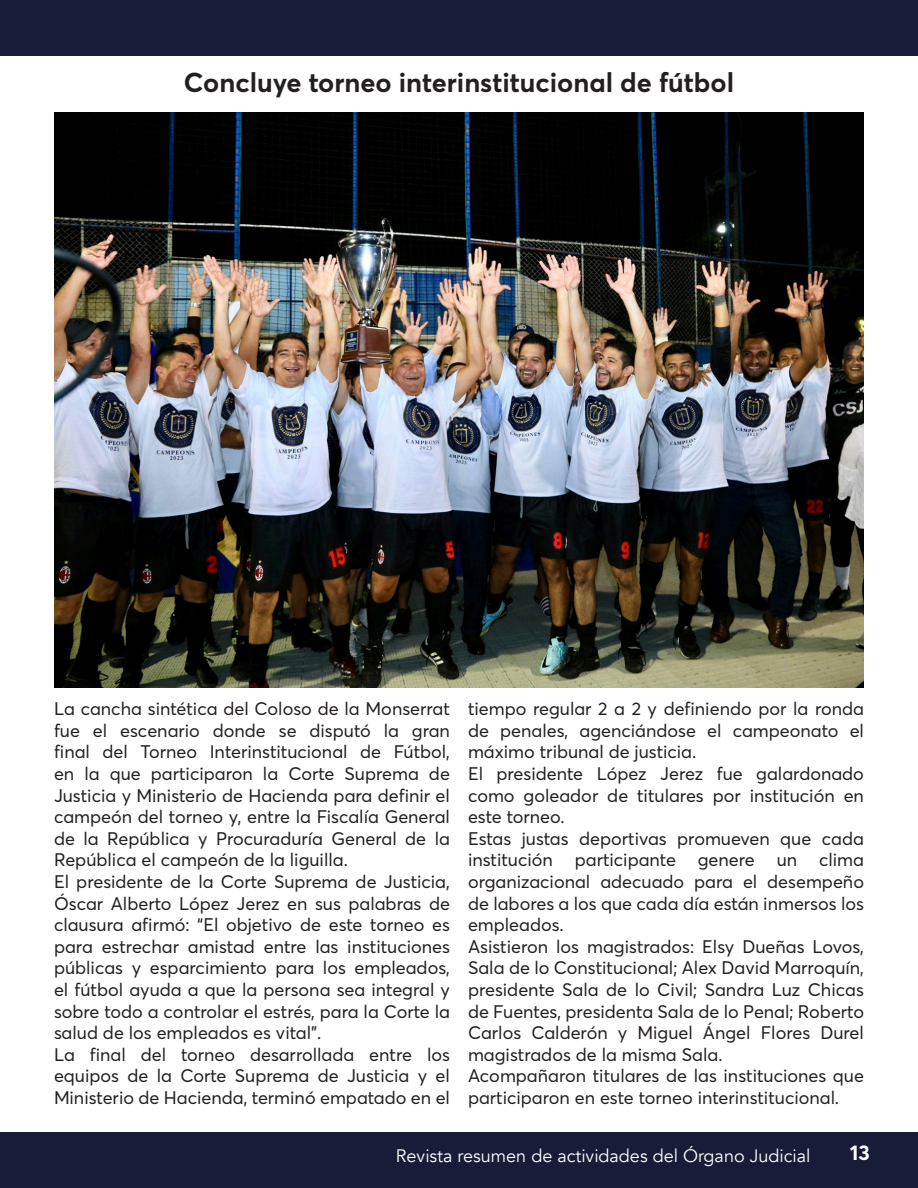
<style>
.page{position:relative;width:918px;height:1188px;background:#fff}
.page>*{position:absolute;margin:0;border:0;box-sizing:border-box;transform-origin:0 0}
.t1{font:700 27px "Averta";color:#231f20}
.t2{font:700 21px "Averta";color:#fff}
.t3{font:18px/21.6px "Averta Demo PE";color:#231f20;text-align:justify}
.t4{font:18px "Avenir";color:#fff}
</style>
<div class="page">
<div style="left:0;top:1133px;width:918px;height:55px;background:#191c38"></div>
<div style="left:0;top:0;width:918px;height:55px;background:#191c38"></div>
<img style="left:54px;top:112px;width:810px;height:575px">
<p class="t1" style="left:184px;top:65px;width:552px">Concluye torneo interinstitucional de fútbol</p>
<p class="t3" style="left:54px;top:697px;width:398px">La cancha sintética del Coloso de la Monserrat fue el escenario donde se disputó la gran final del Torneo Interinstitucional de Fútbol, en la que participaron la Corte Suprema de Justicia y Ministerio de Hacienda para definir el campeón del torneo y, entre la Fiscalía General de la República y Procuraduría General de la República el campeón de la liguilla.</p>
<p class="t3" style="left:54px;top:870px;width:398px">El presidente de la Corte Suprema de Justicia, Óscar Alberto López Jerez en sus palabras de clausura afirmó: “El objetivo de este torneo es para estrechar amistad entre las instituciones públicas y esparcimiento para los empleados, el fútbol ayuda a que la persona sea integral y sobre todo a controlar el estrés, para la Corte la salud de los empleados es vital”.</p>
<p class="t3" style="left:54px;top:1043px;width:398px">La final del torneo desarrollada entre los equipos de la Corte Suprema de Justicia y el Ministerio de Hacienda, terminó empatado en el</p>
<p class="t3" style="left:468px;top:697px;width:398px">tiempo regular 2 a 2 y definiendo por la ronda de penales, agenciándose el campeonato el máximo tribunal de justicia.</p>
<p class="t3" style="left:468px;top:762px;width:398px">El presidente López Jerez fue galardonado como goleador de titulares por institución en este torneo.</p>
<p class="t3" style="left:468px;top:827px;width:398px">Estas justas deportivas promueven que cada institución participante genere un clima organizacional adecuado para el desempeño de labores a los que cada día están inmersos los empleados.</p>
<p class="t3" style="left:468px;top:935px;width:398px">Asistieron los magistrados: Elsy Dueñas Lovos, Sala de lo Constitucional; Alex David Marroquín, presidente Sala de lo Civil; Sandra Luz Chicas de Fuentes, presidenta Sala de lo Penal; Roberto Carlos Calderón y Miguel Ángel Flores Durel magistrados de la misma Sala.</p>
<p class="t3" style="left:468px;top:1065px;width:398px">Acompañaron titulares de las instituciones que participaron en este torneo interinstitucional.</p>
<p class="t4" style="left:396px;top:1145px;width:416px">Revista resumen de actividades del Órgano Judicial</p>
<p class="t2" style="left:850px;top:1139px;width:22px">13</p>
</div>
